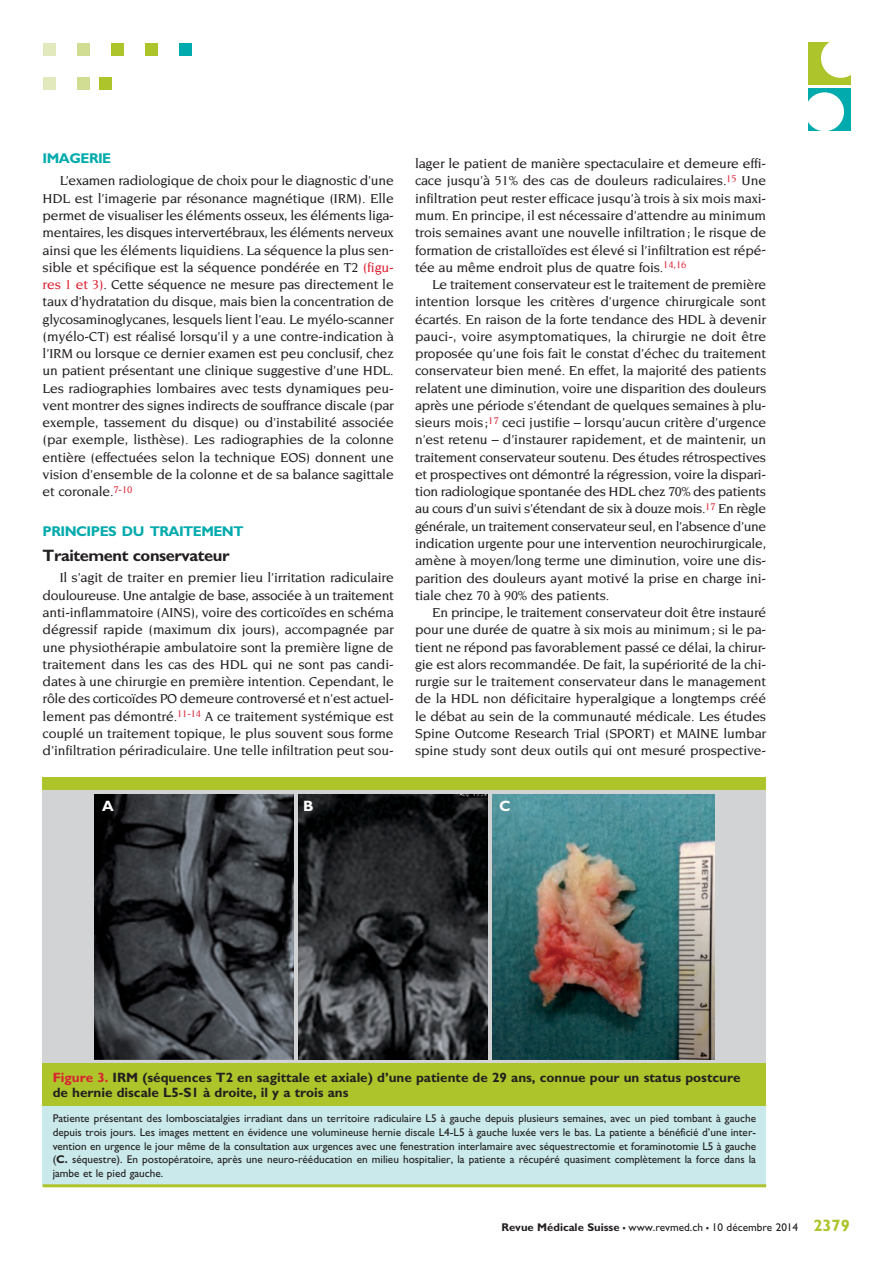
<style>
.page{position:relative;width:894px;height:1264px;background:#fff}
.page>*{position:absolute;margin:0;border:0;box-sizing:border-box;transform-origin:0 0}
.t1{font:700 16.5px "Gill Sans";letter-spacing:-.025em;color:#231f20}
.t2{font:700 15px "Gill Sans";color:#fff}
.t3{font:700 14.1px "Gill Sans";letter-spacing:-.035em;color:#00aaad}
.t4{font:500 13.95px/17.2px "Novarese";letter-spacing:-.01em;color:#231f20;text-align:justify}
.t5{font:700 13.5px/15px "Gill Sans";color:#231f20}
.t6{font:11.25px/13.5px "Gill Sans";color:#231f20;text-align:justify}
.s1{color:#db2032}
.s2{font-weight:700}
.s3{font-weight:700;font-size:16.5px}
.s4{font-weight:700;font-size:16.5px;color:#adc42b}
</style>
<div class="page">
<div style="left:179px;top:43px;width:12px;height:12px;background:#00aaad"></div>
<div style="left:145px;top:43px;width:12px;height:12px;background:#adc42b"></div>
<div style="left:111px;top:43px;width:12px;height:12px;background:#adc42b"></div>
<div style="left:77px;top:43px;width:12px;height:12px;background:#d2dd94"></div>
<div style="left:43px;top:43px;width:12px;height:12px;background:#e2e9bc"></div>
<div style="left:99px;top:77px;width:12px;height:12px;background:#adc42b"></div>
<div style="left:77px;top:77px;width:12px;height:12px;background:#d2dd94"></div>
<div style="left:43px;top:77px;width:12px;height:12px;background:#e2e9bc"></div>
<div style="left:808px;top:43px;width:42px;height:42px;background:#adc42b"></div>
<div style="left:820px;top:38px;width:39px;height:40px;background:#fff;border-radius:50%"></div>
<div style="left:808px;top:88px;width:42px;height:42px;background:#00aaad"></div>
<div style="left:804px;top:92px;width:39px;height:39px;background:#fff;border-radius:50%"></div>
<div style="left:43px;top:786px;width:722px;height:339px;background:#d1d3d4"></div>
<img style="left:94px;top:794px;width:620px;height:264px">
<div style="left:43px;top:1086px;width:722px;height:98px;background:#c9e9ea"></div>
<div style="left:43px;top:1063px;width:722px;height:42px;background:#adc42b"></div>
<div style="left:43px;top:777px;width:722px;height:12px;background:#adc42b"></div>
<hr style="left:43px;top:1183px;width:722px;height:3px;background:#adc42b">
<svg style="left:293px;top:794px;width:4px;height:266px"></svg>
<hr style="left:488px;top:792px;width:4px;height:269px;background:#d1d3d4">
<p class="t3" style="left:43px;top:150px;width:70px">IMAGERIE</p>
<p class="t4" style="left:43px;top:172px;width:352px;text-indent:17px">L’examen radiologique de choix pour le diagnostic d’une HDL est l’imagerie par résonance magnétique (IRM). Elle permet de visualiser les éléments osseux, les éléments liga&shy;mentaires, les disques intervertébraux, les éléments nerveux ainsi que les éléments liquidiens. La séquence la plus sen&shy;sible et spécifique est la séquence pondérée en T2 <span class="s1">(figu&shy;res 1 et 3)</span>. Cette séquence ne mesure pas directement le taux d’hydratation du disque, mais bien la concentration de glycosaminoglycanes, lesquels lient l’eau. Le myélo-scanner (myélo-CT) est réalisé lorsqu’il y a une contre-indication à l’IRM ou lorsque ce dernier examen est peu conclusif, chez un patient présentant une clinique suggestive d’une HDL.<br>Les radiographies lombaires avec tests dynamiques peu&shy;vent montrer des signes indirects de souffrance discale (par exemple, tassement du disque) ou d’instabilité associée (par exemple, listhèse). Les radiographies de la colonne entière (effectuées selon la technique EOS) donnent une vision d’ensemble de la colonne et de sa balance sagittale et coronale.<sup>7-10</sup></p>
<p class="t3" style="left:43px;top:522px;width:202px">PRINCIPES DU TRAITEMENT</p>
<p class="t1" style="left:43px;top:545px;width:188px">Traitement conservateur</p>
<p class="t4" style="left:43px;top:569px;width:352px;text-indent:17px">Il s’agit de traiter en premier lieu l’irritation radiculaire douloureuse. Une antalgie de base, associée à un traitement anti-inflammatoire (AINS), voire des corticoïdes en schéma dégressif rapide (maximum dix jours), accompagnée par une physiothérapie ambulatoire sont la première ligne de traitement dans les cas des HDL qui ne sont pas candi&shy;dates à une chirurgie en première intention. Cependant, le rôle des corticoïdes PO demeure controversé et n’est actuel&shy;lement pas démontré.<sup>11-14</sup> A ce traitement systémique est couplé un traitement topique, le plus souvent sous forme d’infiltration périradiculaire. Une telle infiltration peut sou-</p>
<p class="t4" style="left:415px;top:155px;width:352px">lager le patient de manière spectaculaire et demeure effi&shy;cace jusqu’à 51% des cas de douleurs radiculaires.<sup>15</sup> Une infiltration peut rester efficace jusqu’à trois à six mois maxi&shy;mum. En principe, il est nécessaire d’attendre au minimum trois semaines avant une nouvelle infiltration; le risque de formation de cristalloïdes est élevé si l’infiltration est répé&shy;tée au même endroit plus de quatre fois.<sup>14,16</sup></p>
<p class="t4" style="left:415px;top:276px;width:352px;text-indent:17px">Le traitement conservateur est le traitement de première intention lorsque les critères d’urgence chirurgicale sont écartés. En raison de la forte tendance des HDL à devenir pauci-, voire asymptomatiques, la chirurgie ne doit être proposée qu’une fois fait le constat d’échec du traitement conservateur bien mené. En effet, la majorité des patients relatent une diminution, voire une disparition des douleurs après une période s’étendant de quelques semaines à plu&shy;sieurs mois;<sup>17</sup> ceci justifie – lorsqu’aucun critère d’urgence n’est retenu – d’instaurer rapidement, et de maintenir, un traitement conservateur soutenu. Des études rétrospectives et prospectives ont démontré la régression, voire la dispari&shy;tion radiologique spontanée des HDL chez 70% des patients au cours d’un suivi s’étendant de six à douze mois.<sup>17</sup> En règle générale, un traitement conservateur seul, en l’absence d’une indication urgente pour une intervention neurochirurgicale, amène à moyen/long terme une diminution, voire une dis&shy;parition des douleurs ayant motivé la prise en charge ini&shy;tiale chez 70 à 90% des patients.</p>
<p class="t4" style="left:415px;top:603px;width:352px;text-indent:17px">En principe, le traitement conservateur doit être instauré pour une durée de quatre à six mois au minimum; si le pa&shy;tient ne répond pas favorablement passé ce délai, la chirur&shy;gie est alors recommandée. De fait, la supériorité de la chi&shy;rurgie sur le traitement conservateur dans le management de la HDL non déficitaire hyperalgique a longtemps créé le débat au sein de la communauté médicale. Les études Spine Outcome Research Trial (SPORT) et MAINE lumbar spine study sont deux outils qui ont mesuré prospective-</p>
<p class="t2" style="left:102px;top:797px;width:13px">A</p>
<p class="t2" style="left:303px;top:797px;width:12px">B</p>
<p class="t2" style="left:499px;top:797px;width:13px">C</p>
<p class="t5" style="left:53px;top:1070px;width:689px"><span class="s1">Figure 3.</span> IRM (séquences T2 en sagittale et axiale) d’une patiente de 29 ans, connue pour un status postcure de hernie discale L5-S1 à droite, il y a trois ans</p>
<p class="t6" style="left:53px;top:1111px;width:704px">Patiente présentant des lombosciatalgies irradiant dans un territoire radiculaire L5 à gauche depuis plusieurs semaines, avec un pied tombant à gauche depuis trois jours. Les images mettent en évidence une volumineuse hernie discale L4-L5 à gauche luxée vers le bas. La patiente a bénéficié d’une inter&shy;vention en urgence le jour même de la consultation aux urgences avec une fenestration interlamaire avec séquestrectomie et foraminotomie L5 à gauche (<span class="s2">C.</span> séquestre). En postopératoire, après une neuro-rééducation en milieu hospitalier, la patiente a récupéré quasiment complètement la force dans la jambe et le pied gauche.</p>
<p class="t6" style="left:501px;top:1220px;width:350px"><span class="s2">Revue Médicale Suisse</span> <span class="s3">–</span> www.revmed.ch <span class="s3">–</span> 10 décembre 2014 <span class="s4">2379</span></p>
</div>
